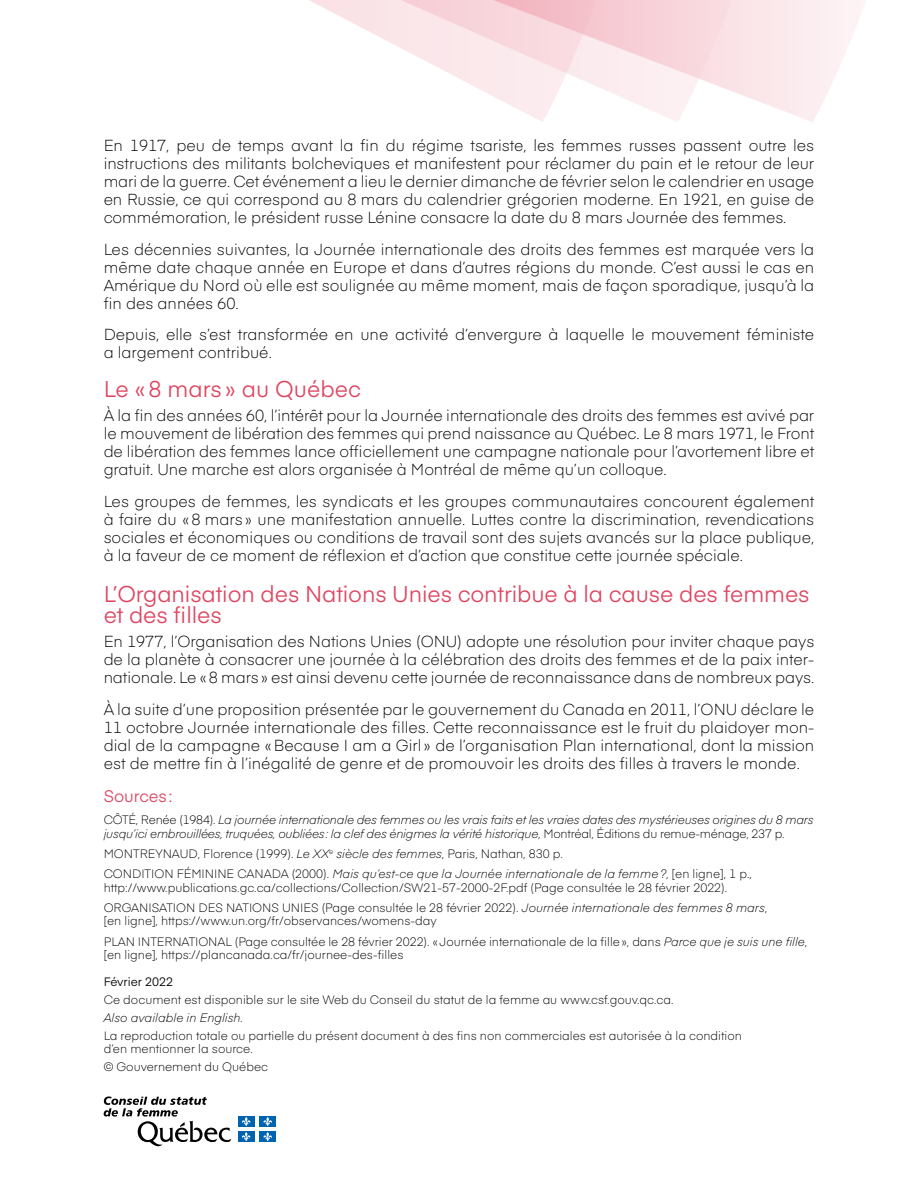
<style>
.page{position:relative;width:918px;height:1188px;background:#fff}
.page>*{position:absolute;margin:0;border:0;box-sizing:border-box;transform-origin:0 0}
.t1{font:22.5px/21px "Eina 03";letter-spacing:-.005em;color:#df4661}
.t2{font:16.5px "Eina 03";color:#df4661}
.t3{font:300 15.75px/18px "Eina 03";color:#000;text-align:justify}
.t4{font:300 12px/13.5px "Eina 03";color:#000}
.t5{font:italic 300 12px/13.5px "Eina 03";letter-spacing:-.02em;color:#000}
.t6{font:italic 300 12px "Eina 03";color:#000}
.t7{font:12px "Eina 03";color:#000}
.s1{font-style:normal}
.s2{font-style:italic}
</style>
<div class="page">
<svg style="left:104px;top:1097px;width:127px;height:50px"></svg>
<div style="left:238px;top:1116px;width:17px;height:11px;background:#0063af"></div>
<svg style="left:242px;top:1117px;width:9px;height:9px"></svg>
<div style="left:259px;top:1116px;width:17px;height:11px;background:#0063af"></div>
<svg style="left:263px;top:1117px;width:9px;height:9px"></svg>
<div style="left:238px;top:1131px;width:17px;height:11px;background:#0063af"></div>
<svg style="left:242px;top:1132px;width:9px;height:9px"></svg>
<div style="left:259px;top:1131px;width:17px;height:11px;background:#0063af"></div>
<svg style="left:263px;top:1132px;width:9px;height:9px"></svg>
<img style="left:309px;top:0;width:556px;height:122px">
<p class="t3" style="left:104px;top:136px;width:712px">En 1917, peu de temps avant la fin du régime tsariste, les femmes russes passent outre les instructions des militants bolcheviques et manifestent pour réclamer du pain et le retour de leur mari de la guerre. Cet événement a lieu le dernier dimanche de février selon le calendrier en usage en Russie, ce qui correspond au 8 mars du calendrier grégorien moderne. En 1921, en guise de commémoration, le président russe Lénine consacre la date du 8 mars Journée des femmes.</p>
<p class="t3" style="left:104px;top:239px;width:712px">Les décennies suivantes, la Journée internationale des droits des femmes est marquée vers la même date chaque année en Europe et dans d’autres régions du monde. C’est aussi le cas en Amérique du Nord où elle est soulignée au même moment, mais de façon sporadique, jusqu’à la fin des années 60.</p>
<p class="t3" style="left:104px;top:325px;width:712px">Depuis, elle s’est transformée en une activité d’envergure à laquelle le mouvement féministe a largement contribué.</p>
<h2 class="t1" style="left:104px;top:377px;width:259px">Le «8 mars» au Québec</h2>
<p class="t3" style="left:104px;top:405px;width:712px">À la fin des années 60, l’intérêt pour la Journée internationale des droits des femmes est avivé par le mouvement de libération des femmes qui prend naissance au Québec. Le 8 mars 1971, le Front de libération des femmes lance officiellement une campagne nationale pour l’avortement libre et gratuit. Une marche est alors organisée à Montréal de même qu’un colloque.</p>
<p class="t3" style="left:104px;top:491px;width:712px">Les groupes de femmes, les syndicats et les groupes communautaires concourent également à faire du «8 mars» une manifestation annuelle. Luttes contre la discrimination, revendications sociales et économiques ou conditions de travail sont des sujets avancés sur la place publique, à la faveur de ce moment de réflexion et d’action que constitue cette journée spéciale.</p>
<h2 class="t1" style="left:104px;top:582px;width:707px">L’Organisation des Nations Unies contribue à la cause des femmes et des filles</h2>
<p class="t3" style="left:104px;top:632px;width:712px">En 1977, l’Organisation des Nations Unies (ONU) adopte une résolution pour inviter chaque pays de la planète à consacrer une journée à la célébration des droits des femmes et de la paix inter&shy;nationale. Le «8 mars» est ainsi devenu cette journée de reconnaissance dans de nombreux pays.</p>
<p class="t3" style="left:104px;top:699px;width:712px">À la suite d’une proposition présentée par le gouvernement du Canada en 2011, l’ONU déclare le 11 octobre Journée internationale des filles. Cette reconnaissance est le fruit du plaidoyer mon&shy;dial de la campagne «Because I am a Girl » de l’organisation Plan international, dont la mission est de mettre fin à l’inégalité de genre et de promouvoir les droits des filles à travers le monde.</p>
<h2 class="t2" style="left:104px;top:784px;width:70px">Sources:</h2>
<p class="t5" style="left:104px;top:812px;width:711px"><span class="s1">CÔTÉ, Renée (1984).</span> La journée internationale des femmes ou les vrais faits et les vraies dates des mystérieuses origines du 8 mars jusqu’ici embrouillées, truquées, oubliées: la clef des énigmes la vérité historique<span class="s1">, Montréal, Éditions du remue-ménage, 237 p.</span></p>
<p class="t4" style="left:104px;top:846px;width:461px">MONTREYNAUD, Florence (1999). <span class="s2">Le XX</span><sup>e</sup> <span class="s2">siècle des femmes</span>, Paris, Nathan, 830 p.</p>
<p class="t4" style="left:104px;top:866px;width:650px">CONDITION FÉMININE CANADA (2000). <span class="s2">Mais qu’est-ce que la Journée internationale de la femme?</span>, [en ligne], 1 p., http://www.publications.gc.ca/collections/Collection/SW21-57-2000-2F.pdf (Page consultée le 28 février 2022).</p>
<p class="t4" style="left:104px;top:900px;width:665px">ORGANISATION DES NATIONS UNIES (Page consultée le 28 février 2022). <span class="s2">Journée internationale des femmes 8 mars</span>, [en ligne], https://www.un.org/fr/observances/womens-day</p>
<p class="t4" style="left:104px;top:934px;width:705px">PLAN INTERNATIONAL (Page consultée le 28 février 2022). «Journée internationale de la fille», dans <span class="s2">Parce que je suis une fille</span>, [en ligne], https://plancanada.ca/fr/journee-des-filles</p>
<p class="t7" style="left:104px;top:973px;width:71px">Février 2022</p>
<p class="t4" style="left:104px;top:992px;width:571px">Ce document est disponible sur le site Web du Conseil du statut de la femme au www.csf.gouv.qc.ca.</p>
<p class="t6" style="left:104px;top:1009px;width:141px">Also available in English.</p>
<p class="t4" style="left:104px;top:1028px;width:640px">La reproduction totale ou partielle du présent document à des fins non commerciales est autorisée à la condition d’en mentionner la source.</p>
<p class="t4" style="left:104px;top:1059px;width:166px">© Gouvernement du Québec</p>
</div>
